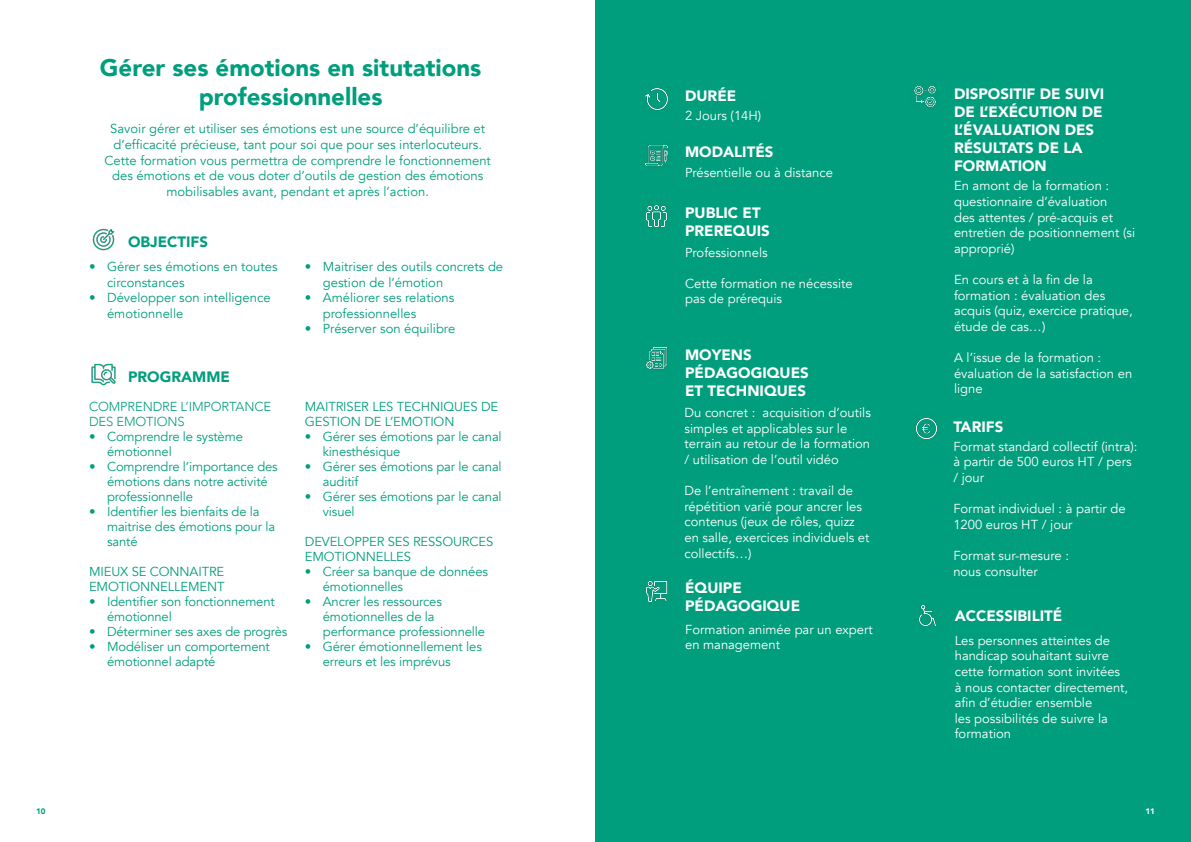
<style>
.page{position:relative;width:1191px;height:842px;background:#fff}
.page>*{position:absolute;margin:0;border:0;box-sizing:border-box;transform-origin:0 0}
.t1{font:900 24px/28.8px "Avenir";color:#009e7d;text-align:center}
.t2{font:900 15px/18px "Avenir";color:#fff}
.t3{font:900 15px "Avenir";color:#009e7d}
.t4{font:13px/15px "Avenir";letter-spacing:-.01em;color:#009e7d}
.t5{font:13px/15.6px "Avenir";color:#fff}
.t6{font:300 13px/15px "Avenir";letter-spacing:-.01em;color:#009e7d}
.t7{font:900 8px "Avenir";color:#009e7d}
.t8{font:900 8px "Avenir";color:#fff}
</style>
<div class="page">
<div style="left:595px;top:0;width:596px;height:842px;background:#009e7d"></div>
<img style="left:92px;top:228px;width:23px;height:23px">
<img style="left:91px;top:363px;width:25px;height:23px">
<img style="left:645px;top:88px;width:23px;height:23px">
<img style="left:915px;top:418px;width:23px;height:22px">
<img style="left:646px;top:205px;width:22px;height:22px">
<img style="left:645px;top:581px;width:23px;height:22px">
<img style="left:646px;top:347px;width:22px;height:23px">
<img style="left:914px;top:86px;width:22px;height:22px">
<img style="left:644px;top:145px;width:25px;height:22px">
<img style="left:919px;top:605px;width:17px;height:21px">
<h1 class="t1" style="left:100px;top:53px;width:383px">Gérer ses émotions en situtations professionnelles</h1>
<p class="t4" style="left:104px;top:121px;width:388px;line-height:15.6px;text-align:center">Savoir gérer et utiliser ses émotions est une source d’équilibre et d’efficacité précieuse, tant pour soi que pour ses interlocuteurs.<br>Cette formation vous permettra de comprendre le fonctionnement des émotions et de vous doter d’outils de gestion des émotions mobilisables avant, pendant et après l’action.</p>
<p class="t3" style="left:128px;top:229px;width:81px">OBJECTIFS</p>
<p class="t4" style="left:107px;top:259px;width:172px;line-height:15.6px;text-indent:-18px">• Gérer ses émotions en toutes circonstances</p>
<p class="t4" style="left:107px;top:290px;width:165px;line-height:15.6px;text-indent:-18px">• Développer son intelligence émotionnelle</p>
<p class="t3" style="left:128px;top:364px;width:103px">PROGRAMME</p>
<p class="t6" style="left:89px;top:399px;width:184px">COMPRENDRE L’IMPORTANCE<br>DES EMOTIONS</p>
<p class="t4" style="left:107px;top:429px;width:137px;text-indent:-18px">• Comprendre le système émotionnel</p>
<p class="t4" style="left:107px;top:459px;width:172px;text-indent:-18px">• Comprendre l’importance des émotions dans notre activité professionnelle</p>
<p class="t4" style="left:107px;top:504px;width:169px;text-indent:-18px">• Identifier les bienfaits de la maitrise des émotions pour la santé</p>
<p class="t4" style="left:89px;top:564px;width:137px">MIEUX SE CONNAITRE<br>EMOTIONNELLEMENT</p>
<p class="t4" style="left:107px;top:594px;width:169px;text-indent:-18px">• Identifier son fonctionnement émotionnel</p>
<p class="t4" style="left:89px;top:624px;width:200px">• Déterminer ses axes de progrès</p>
<p class="t4" style="left:107px;top:639px;width:164px;text-indent:-18px">• Modéliser un comportement émotionnel adapté</p>
<p class="t4" style="left:323px;top:259px;width:182px;line-height:15.6px;text-indent:-18px">• Maitriser des outils concrets de gestion de l’émotion</p>
<p class="t4" style="left:323px;top:290px;width:133px;line-height:15.6px;text-indent:-18px">• Améliorer ses relations professionnelles</p>
<p class="t4" style="left:305px;top:322px;width:152px">• Préserver son équilibre</p>
<p class="t4" style="left:305px;top:400px;width:195px">MAITRISER LES TECHNIQUES DE<br>GESTION DE L’EMOTION</p>
<p class="t4" style="left:323px;top:430px;width:180px;text-indent:-18px">• Gérer ses émotions par le canal kinesthésique</p>
<p class="t4" style="left:323px;top:460px;width:180px;text-indent:-18px">• Gérer ses émotions par le canal auditif</p>
<p class="t4" style="left:323px;top:490px;width:180px;text-indent:-18px">• Gérer ses émotions par le canal visuel</p>
<p class="t4" style="left:305px;top:535px;width:190px">DEVELOPPER SES RESSOURCES<br>EMOTIONNELLES</p>
<p class="t4" style="left:323px;top:565px;width:167px;text-indent:-18px">• Créer sa banque de données émotionnelles</p>
<p class="t4" style="left:323px;top:595px;width:164px;text-indent:-18px">• Ancrer les ressources émotionnelles de la performance professionnelle</p>
<p class="t4" style="left:323px;top:640px;width:160px;text-indent:-18px">• Gérer émotionnellement les erreurs et les imprévus</p>
<p class="t2" style="left:685px;top:86px;width:53px">DURÉE</p>
<p class="t5" style="left:685px;top:108px;width:78px">2 Jours (14H)</p>
<p class="t2" style="left:685px;top:143px;width:90px">MODALITÉS</p>
<p class="t5" style="left:685px;top:165px;width:149px">Présentielle ou à distance</p>
<p class="t2" style="left:685px;top:203px;width:86px">PUBLIC ET<br>PREREQUIS</p>
<p class="t5" style="left:685px;top:244px;width:84px">Professionnels</p>
<p class="t5" style="left:685px;top:276px;width:169px">Cette formation ne nécessite pas de prérequis</p>
<p class="t2" style="left:685px;top:345px;width:125px">MOYENS<br>PÉDAGOGIQUES<br>ET TECHNIQUES</p>
<p class="t5" style="left:684px;top:405px;width:188px">Du concret : acquisition d’outils simples et applicables sur le terrain au retour de la formation / utilisation de l’outil vidéo</p>
<p class="t5" style="left:684px;top:483px;width:186px">De l’entraînement : travail de répétition varié pour ancrer les contenus (jeux de rôles, quizz en salle, exercices individuels et collectifs…)</p>
<p class="t2" style="left:685px;top:579px;width:117px">ÉQUIPE<br>PÉDAGOGIQUE</p>
<p class="t5" style="left:685px;top:622px;width:189px">Formation animée par un expert en management</p>
<p class="t2" style="left:954px;top:85px;width:152px">DISPOSITIF DE SUIVI<br>DE L’EXÉCUTION DE<br>L’ÉVALUATION DES<br>RÉSULTATS DE LA<br>FORMATION</p>
<p class="t5" style="left:954px;top:178px;width:183px">En amont de la formation : questionnaire d’évaluation<br>des attentes / pré-acquis et entretien de positionnement (si approprié)</p>
<p class="t5" style="left:954px;top:272px;width:180px">En cours et à la fin de la formation : évaluation des acquis (quiz, exercice pratique, étude de cas…)</p>
<p class="t5" style="left:954px;top:350px;width:180px">A l’issue de la formation : évaluation de la satisfaction en ligne</p>
<p class="t2" style="left:953px;top:417px;width:52px">TARIFS</p>
<p class="t5" style="left:953px;top:439px;width:186px">Format standard collectif (intra): à partir de 500 euros HT / pers / jour</p>
<p class="t5" style="left:953px;top:501px;width:174px">Format individuel : à partir de<br>1200 euros HT / jour</p>
<p class="t5" style="left:953px;top:548px;width:117px">Format sur-mesure : nous consulter</p>
<p class="t2" style="left:954px;top:606px;width:109px">ACCESSIBILITÉ</p>
<p class="t5" style="left:954px;top:633px;width:175px">Les personnes atteintes de handicap souhaitant suivre cette formation sont invitées à nous contacter directement, afin d’étudier ensemble<br>les possibilités de suivre la formation</p>
<p class="t7" style="left:36px;top:804px;width:11px">10</p>
<p class="t8" style="left:1145px;top:804px;width:11px">11</p>
</div>
